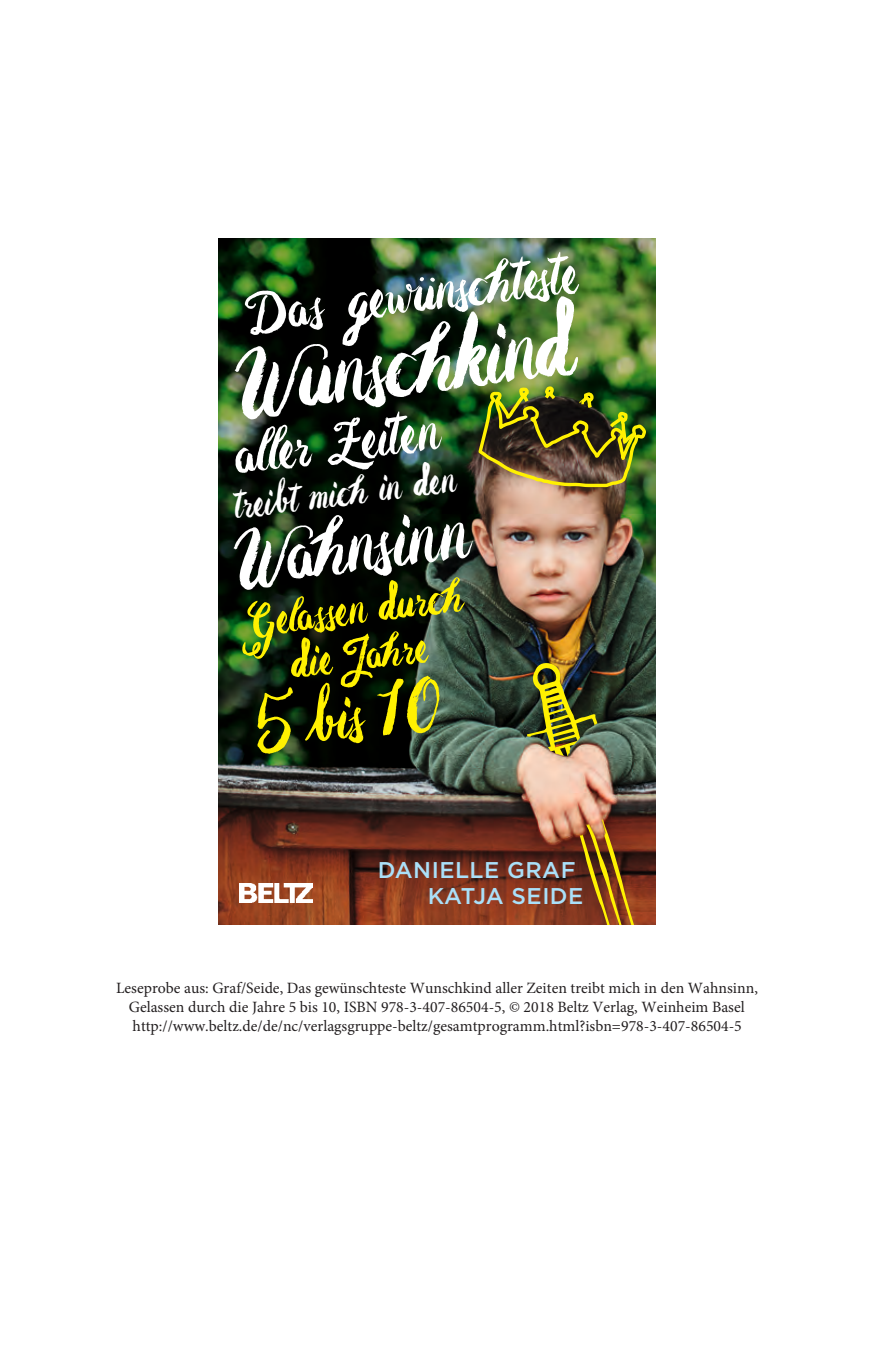
<style>
.page{position:relative;width:874px;height:1372px;background:#fff}
.page>*{position:absolute;margin:0;border:0;box-sizing:border-box;transform-origin:0 0}
.t1{font:90.9px "Baurbon";color:#fff}
.t2{font:77.62px "Baurbon";color:#fff}
.t3{font:73.12px "Baurbon";color:#fff101}
.t4{font:56.93px "Baurbon";color:#fff}
.t5{font:45px/46.1px "Baurbon";color:#fff101;text-align:center}
.t6{font:38.25px "Baurbon";color:#fff}
.t7{font:500 22.72px/26.1px "Gotham";letter-spacing:.02em;color:#aae0f9}
.t8{font:15.75px/19.1px "Minion Pro";color:#231f20;text-align:center}
.s1{font-size:63px}
</style>
<div class="page">
<img style="left:218px;top:239px;width:437px;height:685px">
<img style="left:527px;top:661px;width:128px;height:263px">
<img style="left:504px;top:723px;width:123px;height:124px">
<img style="left:569px;top:723px;width:86px;height:70px">
<img style="left:240px;top:883px;width:72px;height:19px">
<svg style="left:419px;top:277px;width:16px;height:5px"></svg>
<img style="left:476px;top:324px;width:172px;height:165px">
<h3 class="t4" style="left:251px;top:277px;width:325px;rotate:-7deg">Das gewunschteste</h3>
<h1 class="t1" style="left:227px;top:328px;width:346px;rotate:-7deg">Wunschkind</h1>
<h3 class="t4" style="left:228px;top:419px;width:210px;rotate:-7deg">aller Zeiten</h3>
<h3 class="t6" style="left:229px;top:482px;width:227px;rotate:-7deg">treibt mich in den</h3>
<h2 class="t2" style="left:227px;top:512px;width:240px;rotate:-7deg">Wahnsinn</h2>
<h3 class="t5" style="left:249px;top:604px;width:215px;rotate:-7deg">Gelassen durch die Jahre</h3>
<h3 class="t3" style="left:247px;top:677px;width:192px;rotate:-7deg">5 <span class="s1">bis</span> 10</h3>
<h3 class="t7" style="left:428px;top:856px;width:157px;text-indent:-50px">DANIELLE GRAF<br>KATJA SEID E</h3>
<p class="t8" style="left:116px;top:978px;width:643px">Leseprobe aus: Graf/Seide, Das gewünschteste Wunschkind aller Zeiten treibt mich in den Wahnsinn,<br>Gelassen durch die Jahre 5 bis 10, ISBN 978-3-407-86504-5, © 2018 Beltz Verlag, Weinheim Basel http://www.beltz.de/de/nc/verlagsgruppe-beltz/gesamtprogramm.html?isbn=978-3-407-86504-5</p>
</div>
